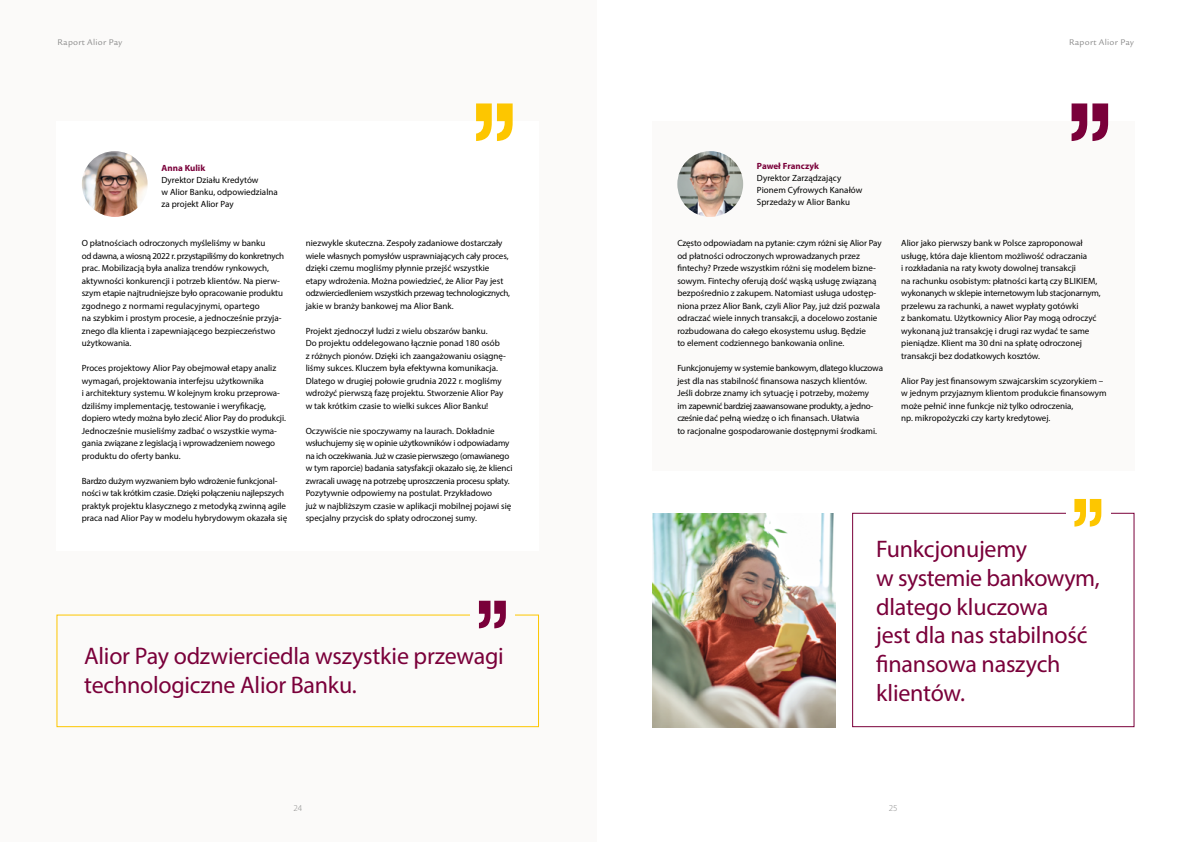
<style>
.page{position:relative;width:1191px;height:842px;background:#fff}
.page>*{position:absolute;margin:0;border:0;box-sizing:border-box;transform-origin:0 0}
.t1{font:24px/28.8px "Myriad Pro";letter-spacing:-.01em;color:#7a003a}
.t2{font:9px/12.5px "Myriad Pro";color:#000}
.t3{font:700 9px "Myriad Pro";letter-spacing:.005em;color:#7a003a}
.t4{font:300 9px "Myriad Pro";color:#878787}
.t5{font:8.5px "Legacy Sans EFCEOP";letter-spacing:.03em;color:#878787}
</style>
<div class="page">
<div style="left:0;top:0;width:596px;height:842px;background:#fbfaf9"></div>
<div style="left:57px;top:122px;width:482px;height:429px;background:#fff"></div>
<img style="left:82px;top:151px;width:66px;height:66px;border-radius:33px">
<svg style="left:476px;top:103px;width:36px;height:38px"></svg>
<div style="left:652px;top:122px;width:482px;height:349px;background:#fbfaf9"></div>
<img style="left:677px;top:151px;width:66px;height:66px;border-radius:33px">
<svg style="left:1071px;top:103px;width:37px;height:38px"></svg>
<img style="left:652px;top:513px;width:183px;height:214px">
<div style="left:56px;top:614px;width:483px;height:113px;border:1px solid #fdc600"></div>
<div style="left:470px;top:587px;width:45px;height:51px;background:#fbfaf9"></div>
<svg style="left:479px;top:601px;width:27px;height:27px"></svg>
<div style="left:852px;top:513px;width:282px;height:214px;border:1px solid #7a003a"></div>
<div style="left:1065px;top:506px;width:45px;height:30px;background:#fff"></div>
<svg style="left:1074px;top:499px;width:27px;height:28px"></svg>
<p class="t5" style="left:57px;top:37px;width:66px">Raport Alior Pay</p>
<p class="t5" style="left:1069px;top:37px;width:66px">Raport Alior Pay</p>
<p class="t3" style="left:161px;top:162px;width:45px">Anna Kulik</p>
<p class="t2" style="left:161px;top:174px;width:118px;line-height:12px">Dyrektor Działu Kredytów<br>w Alior Banku, odpowiedzialna za projekt Alior Pay</p>
<p class="t3" style="left:757px;top:160px;width:64px">Paweł Franczyk</p>
<p class="t2" style="left:757px;top:171px;width:107px;line-height:12px">Dyrektor Zarządzający<br>Pionem Cyfrowych Kanałów<br>Sprzedaży w Alior Banku</p>
<p class="t2" style="left:82px;top:237px;width:204px">O płatnościach odroczonych myśleliśmy w banku<br>od dawna, a wiosną 2022 r. przystąpiliśmy do konkretnych prac. Mobilizacją była analiza trendów rynkowych, aktywności konkurencji i potrzeb klientów. Na pierw&shy;szym etapie najtrudniejsze było opracowanie produktu zgodnego z normami regulacyjnymi, opartego<br>na szybkim i prostym procesie, a jednocześnie przyja&shy;znego dla klienta i zapewniającego bezpieczeństwo użytkowania.</p>
<p class="t2" style="left:82px;top:362px;width:205px">Proces projektowy Alior Pay obejmował etapy analiz wymagań, projektowania interfejsu użytkownika<br>i architektury systemu. W kolejnym kroku przeprowa&shy;dziliśmy implementację, testowanie i weryfikację, dopiero wtedy można było zlecić Alior Pay do produkcji.<br>Jednocześnie musieliśmy zadbać o wszystkie wyma&shy;gania związane z legislacją i wprowadzeniem nowego produktu do oferty banku.</p>
<p class="t2" style="left:82px;top:474px;width:207px">Bardzo dużym wyzwaniem było wdrożenie funkcjonal&shy;ności w tak krótkim czasie. Dzięki połączeniu najlepszych praktyk projektu klasycznego z metodyką zwinną agile praca nad Alior Pay w modelu hybrydowym okazała się</p>
<p class="t2" style="left:306px;top:237px;width:206px">niezwykle skuteczna. Zespoły zadaniowe dostarczały wiele własnych pomysłów usprawniających cały proces, dzięki czemu mogliśmy płynnie przejść wszystkie etapy wdrożenia. Można powiedzieć, że Alior Pay jest odzwierciedleniem wszystkich przewag technologicznych, jakie w branży bankowej ma Alior Bank.</p>
<p class="t2" style="left:306px;top:324px;width:202px">Projekt zjednoczył ludzi z wielu obszarów banku.<br>Do projektu oddelegowano łącznie ponad 180 osób z różnych pionów. Dzięki ich zaangażowaniu osiągnę&shy;liśmy sukces. Kluczem była efektywna komunikacja.<br>Dlatego w drugiej połowie grudnia 2022 r. mogliśmy wdrożyć pierwszą fazę projektu. Stworzenie Alior Pay w tak krótkim czasie to wielki sukces Alior Banku!</p>
<p class="t2" style="left:306px;top:424px;width:208px">Oczywiście nie spoczywamy na laurach. Dokładnie wsłuchujemy się w opinie użytkowników i odpowiadamy na ich oczekiwania. Już w czasie pierwszego (omawianego w tym raporcie) badania satysfakcji okazało się, że klienci zwracali uwagę na potrzebę uproszczenia procesu spłaty.<br>Pozytywnie odpowiemy na postulat. Przykładowo<br>już w najbliższym czasie w aplikacji mobilnej pojawi się specjalny przycisk do spłaty odroczonej sumy.</p>
<p class="t2" style="left:677px;top:237px;width:206px">Często odpowiadam na pytanie: czym różni się Alior Pay od płatności odroczonych wprowadzanych przez fintechy? Przede wszystkim różni się modelem bizne&shy;sowym. Fintechy oferują dość wąską usługę związaną bezpośrednio z zakupem. Natomiast usługa udostęp&shy;niona przez Alior Bank, czyli Alior Pay, już dziś pozwala odraczać wiele innych transakcji, a docelowo zostanie rozbudowana do całego ekosystemu usług. Będzie<br>to element codziennego bankowania online.</p>
<p class="t2" style="left:677px;top:362px;width:207px">Funkcjonujemy w systemie bankowym, dlatego kluczowa jest dla nas stabilność finansowa naszych klientów.<br>Jeśli dobrze znamy ich sytuację i potrzeby, możemy<br>im zapewnić bardziej zaawansowane produkty, a jedno&shy;cześnie dać pełną wiedzę o ich finansach. Ułatwia<br>to racjonalne gospodarowanie dostępnymi środkami.</p>
<p class="t2" style="left:901px;top:237px;width:201px">Alior jako pierwszy bank w Polsce zaproponował usługę, która daje klientom możliwość odraczania<br>i rozkładania na raty kwoty dowolnej transakcji<br>na rachunku osobistym: płatności kartą czy BLIKIEM, wykonanych w sklepie internetowym lub stacjonarnym, przelewu za rachunki, a nawet wypłaty gotówki<br>z bankomatu. Użytkownicy Alior Pay mogą odroczyć wykonaną już transakcję i drugi raz wydać te same pieniądze. Klient ma 30 dni na spłatę odroczonej transakcji bez dodatkowych kosztów.</p>
<p class="t2" style="left:901px;top:374px;width:207px">Alior Pay jest finansowym szwajcarskim scyzorykiem – w jednym przyjaznym klientom produkcie finansowym może pełnić inne funkcje niż tylko odroczenia,<br>np. mikropożyczki czy karty kredytowej.</p>
<h1 class="t1" style="left:84px;top:641px;width:421px">Alior Pay odzwierciedla wszystkie przewagi technologiczne Alior Banku.</h1>
<h1 class="t1" style="left:876px;top:534px;width:225px">Funkcjonujemy<br>w systemie bankowym, dlatego kluczowa<br>jest dla nas stabilność finansowa naszych klientów.</h1>
<p class="t4" style="left:293px;top:803px;width:10px">24</p>
<p class="t4" style="left:889px;top:803px;width:10px">25</p>
</div>
